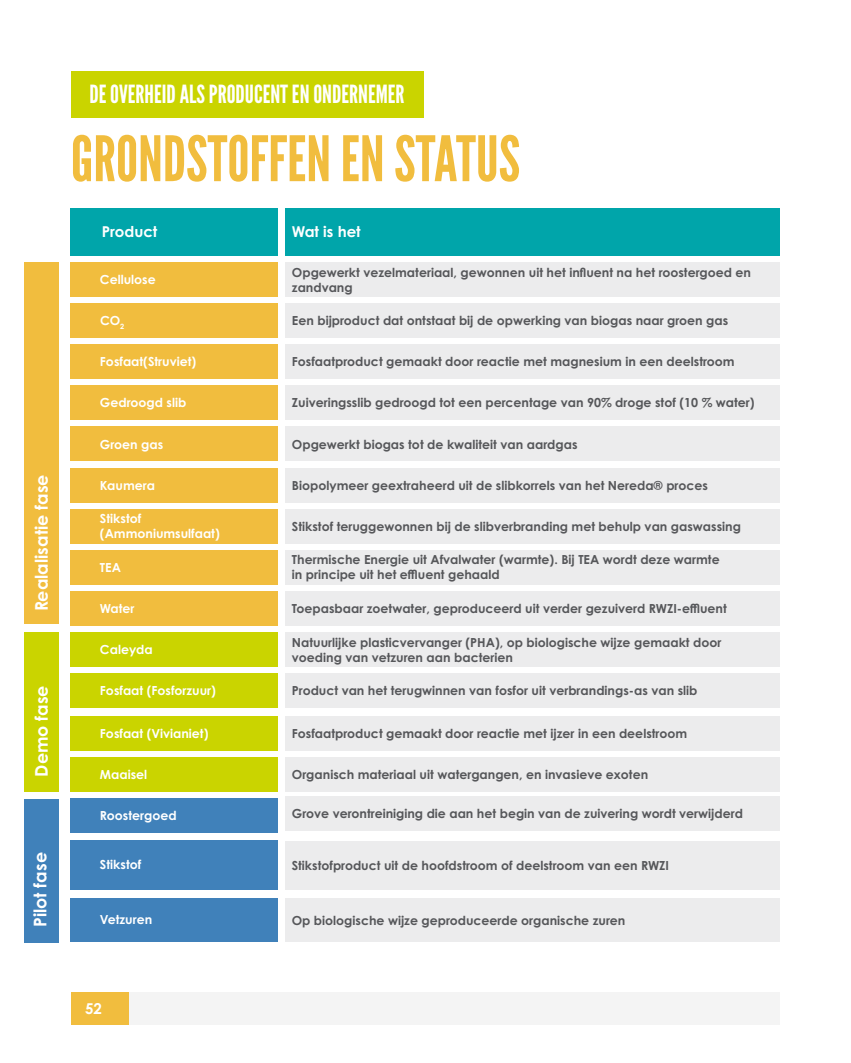
<style>
.page{position:relative;width:851px;height:1063px;background:#fff}
.page>*{position:absolute;margin:0;border:0;box-sizing:border-box;transform-origin:0 0}
.t1{font:62.5px "League Gothic";color:#f1bd3e}
.t2{font:25px "League Gothic";color:#fff}
.t3{font:700 17.5px "Century Gothic Pro";color:#fff}
.t4{font:700 15px "Century Gothic Pro";color:#fff}
.t5{font:700 12.5px/15px "Century Gothic Pro";color:#56575a}
.t6{font:700 12.5px/15px "Century Gothic Pro";color:#fff}
</style>
<div class="page">
<div style="left:71px;top:71px;width:352px;height:47px;background:#cad400"></div>
<div style="left:71px;top:263px;width:207px;height:34px;background:#f1bd3e"></div>
<div style="left:24px;top:263px;width:34px;height:361px;background:#f1bd3e"></div>
<div style="left:24px;top:632px;width:34px;height:160px;background:#cad400"></div>
<div style="left:24px;top:799px;width:34px;height:144px;background:#4081ba"></div>
<div style="left:285px;top:208px;width:495px;height:47px;background:#00a5aa"></div>
<div style="left:285px;top:263px;width:495px;height:34px;background:#ececed"></div>
<div style="left:285px;top:304px;width:495px;height:34px;background:#ececed"></div>
<div style="left:285px;top:345px;width:495px;height:34px;background:#ececed"></div>
<div style="left:285px;top:386px;width:495px;height:34px;background:#ececed"></div>
<div style="left:285px;top:427px;width:495px;height:34px;background:#ececed"></div>
<div style="left:285px;top:468px;width:495px;height:34px;background:#ececed"></div>
<div style="left:285px;top:550px;width:495px;height:34px;background:#ececed"></div>
<div style="left:285px;top:591px;width:495px;height:34px;background:#ececed"></div>
<div style="left:285px;top:632px;width:495px;height:34px;background:#ececed"></div>
<div style="left:285px;top:674px;width:495px;height:34px;background:#ececed"></div>
<div style="left:285px;top:717px;width:495px;height:34px;background:#ececed"></div>
<div style="left:285px;top:758px;width:495px;height:34px;background:#ececed"></div>
<div style="left:285px;top:797px;width:495px;height:34px;background:#ececed"></div>
<div style="left:285px;top:841px;width:495px;height:48px;background:#ececed"></div>
<div style="left:285px;top:898px;width:495px;height:43px;background:#ececed"></div>
<div style="left:71px;top:208px;width:207px;height:47px;background:#00a5aa"></div>
<div style="left:71px;top:304px;width:207px;height:34px;background:#f1bd3e"></div>
<div style="left:71px;top:345px;width:207px;height:34px;background:#f1bd3e"></div>
<div style="left:71px;top:386px;width:207px;height:34px;background:#f1bd3e"></div>
<div style="left:71px;top:550px;width:207px;height:34px;background:#f1bd3e"></div>
<div style="left:71px;top:632px;width:207px;height:34px;background:#cad400"></div>
<div style="left:71px;top:758px;width:207px;height:34px;background:#cad400"></div>
<div style="left:71px;top:840px;width:207px;height:49px;background:#4081ba"></div>
<div style="left:71px;top:591px;width:207px;height:34px;background:#f1bd3e"></div>
<div style="left:71px;top:717px;width:207px;height:34px;background:#cad400"></div>
<div style="left:71px;top:674px;width:207px;height:34px;background:#cad400"></div>
<div style="left:71px;top:799px;width:207px;height:34px;background:#4081ba"></div>
<div style="left:71px;top:898px;width:207px;height:43px;background:#4081ba"></div>
<div style="left:71px;top:468px;width:207px;height:34px;background:#f1bd3e"></div>
<div style="left:71px;top:427px;width:207px;height:34px;background:#f1bd3e"></div>
<div style="left:285px;top:509px;width:495px;height:34px;background:#ececed"></div>
<div style="left:71px;top:509px;width:207px;height:34px;background:#f1bd3e"></div>
<div style="left:71px;top:992px;width:59px;height:32px;background:#f1bd3e"></div>
<div style="left:130px;top:992px;width:650px;height:32px;background:#f4f4f4"></div>
<h3 class="t3" style="left:31px;top:611px;width:138px;rotate:-90deg">Realalisatie fase</h3>
<h3 class="t3" style="left:31px;top:777px;width:93px;rotate:-90deg">Demo fase</h3>
<h3 class="t3" style="left:29px;top:927px;width:76px;rotate:-90deg">Pilot fase</h3>
<h2 class="t2" style="left:89px;top:80px;width:316px">DE OVERHEID ALS PRODUCENT EN ONDERNEMER</h2>
<h1 class="t1" style="left:71px;top:122px;width:450px">GRONDSTOFFEN EN STATUS</h1>
<p class="t4" style="left:102px;top:223px;width:57px">Product</p>
<p class="t4" style="left:292px;top:223px;width:70px">Wat is het</p>
<p class="t5" style="left:292px;top:264px;width:460px">Opgewerkt vezelmateriaal, gewonnen uit het influent na het roostergoed en zandvang</p>
<p class="t5" style="left:292px;top:313px;width:438px">Een bijproduct dat ontstaat bij de opwerking van biogas naar groen gas</p>
<p class="t5" style="left:292px;top:354px;width:444px">Fosfaatproduct gemaakt door reactie met magnesium in een deelstroom</p>
<p class="t5" style="left:292px;top:395px;width:464px">Zuiveringsslib gedroogd tot een percentage van 90% droge stof (10 % water)</p>
<p class="t5" style="left:292px;top:437px;width:287px">Opgewerkt biogas tot de kwaliteit van aardgas</p>
<p class="t5" style="left:292px;top:477px;width:417px">Biopolymeer geextraheerd uit de slibkorrels van het Nereda® proces</p>
<p class="t6" style="left:100px;top:272px;width:57px">Cellulose</p>
<p class="t6" style="left:100px;top:313px;width:26px">CO<sub>2</sub></p>
<p class="t6" style="left:100px;top:354px;width:98px">Fosfaat(Struviet)</p>
<p class="t6" style="left:100px;top:395px;width:88px">Gedroogd slib</p>
<p class="t6" style="left:100px;top:436px;width:65px">Groen gas</p>
<p class="t6" style="left:100px;top:477px;width:57px">Kaumera</p>
<p class="t6" style="left:100px;top:511px;width:121px">Stikstof (Ammoniumsulfaat)</p>
<p class="t6" style="left:100px;top:560px;width:23px">TEA</p>
<p class="t6" style="left:100px;top:601px;width:36px">Water</p>
<p class="t6" style="left:100px;top:642px;width:54px">Caleyda</p>
<p class="t6" style="left:100px;top:683px;width:118px">Fosfaat (Fosforzuur)</p>
<p class="t6" style="left:100px;top:726px;width:110px">Fosfaat (Vivianiet)</p>
<p class="t6" style="left:100px;top:767px;width:49px">Maaisel</p>
<p class="t6" style="left:100px;top:808px;width:78px">Roostergoed</p>
<p class="t6" style="left:100px;top:857px;width:43px">Stikstof</p>
<p class="t6" style="left:100px;top:912px;width:54px">Vetzuren</p>
<p class="t5" style="left:292px;top:519px;width:450px">Stikstof teruggewonnen bij de slibverbranding met behulp van gaswassing</p>
<p class="t5" style="left:292px;top:552px;width:429px">Thermische Energie uit Afvalwater (warmte). Bij TEA wordt deze warmte in principe uit het effluent gehaald</p>
<p class="t5" style="left:292px;top:601px;width:436px">Toepasbaar zoetwater, geproduceerd uit verder gezuiverd RWZI-effluent</p>
<p class="t5" style="left:292px;top:634px;width:431px">Natuurlijke plasticvervanger (PHA), op biologische wijze gemaakt door voeding van vetzuren aan bacterien</p>
<p class="t5" style="left:292px;top:683px;width:407px">Product van het terugwinnen van fosfor uit verbrandings-as van slib</p>
<p class="t5" style="left:292px;top:726px;width:396px">Fosfaatproduct gemaakt door reactie met ijzer in een deelstroom</p>
<p class="t5" style="left:292px;top:767px;width:358px">Organisch materiaal uit watergangen, en invasieve exoten</p>
<p class="t5" style="left:292px;top:806px;width:452px">Grove verontreiniging die aan het begin van de zuivering wordt verwijderd</p>
<p class="t5" style="left:292px;top:858px;width:379px">Stikstofproduct uit de hoofdstroom of deelstroom van een RWZI</p>
<p class="t5" style="left:292px;top:913px;width:335px">Op biologische wijze geproduceerde organische zuren</p>
<p class="t4" style="left:85px;top:999px;width:18px">52</p>
</div>
